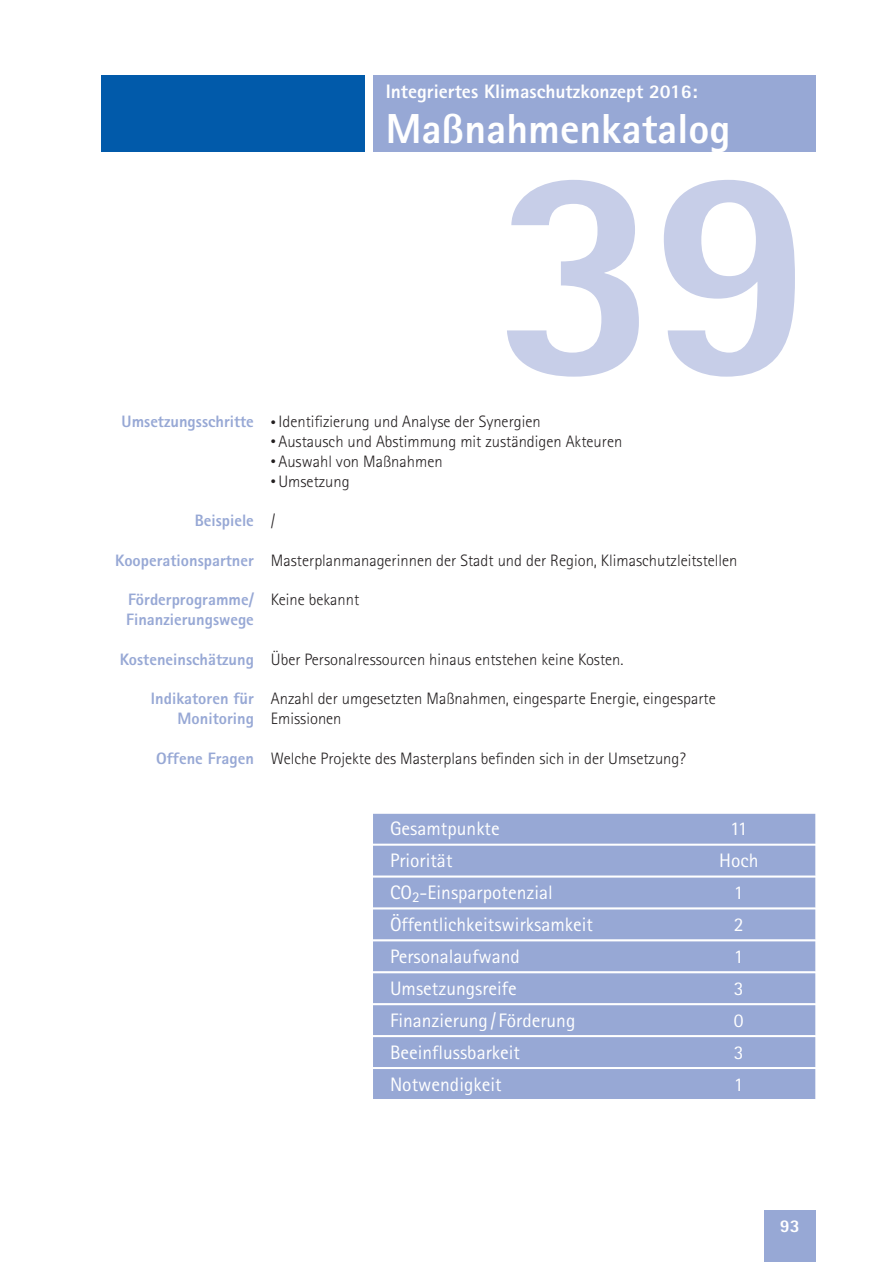
<style>
.page{position:relative;width:893px;height:1262px;background:#fff}
.page>*{position:absolute;margin:0;border:0;box-sizing:border-box;transform-origin:0 0}
.t1{font:800 300px "Rotis Sans Serif Std";color:#c7cee8}
.t2{font:800 42px "Rotis Sans Serif Std";color:#fff}
.t3{font:19.5px "Rotis Sans Serif Std";color:#fff}
.t4{font:800 19.5px "Rotis Sans Serif Std";color:#fff}
.t5{font:800 18px "Rotis Sans Serif Std";color:#fff}
.t6{font:300 16.5px/19.8px "Rotis Sans Serif Std";color:#231f20}
.t7{font:800 16.5px/19.8px "Rotis Sans Serif Std";color:#97a8d5}
.s1{font-weight:800;color:#97a8d5}
.s2{font-size:10.5px}
.s3{font-weight:300;color:#231f20}
</style>
<div class="page">
<div style="left:764px;top:1210px;width:51px;height:52px;background:#97a8d5"></div>
<div style="left:101px;top:75px;width:263px;height:77px;background:#015aaa"></div>
<div style="left:373px;top:75px;width:442px;height:77px;background:#97a8d5"></div>
<div style="left:373px;top:814px;width:442px;height:30px;background:#97a8d5"></div>
<div style="left:373px;top:846px;width:442px;height:30px;background:#97a8d5"></div>
<div style="left:373px;top:878px;width:442px;height:30px;background:#97a8d5"></div>
<div style="left:373px;top:910px;width:442px;height:30px;background:#97a8d5"></div>
<div style="left:373px;top:941px;width:442px;height:30px;background:#97a8d5"></div>
<div style="left:373px;top:973px;width:442px;height:30px;background:#97a8d5"></div>
<div style="left:373px;top:1005px;width:442px;height:30px;background:#97a8d5"></div>
<div style="left:373px;top:1037px;width:442px;height:30px;background:#97a8d5"></div>
<div style="left:373px;top:1069px;width:442px;height:30px;background:#97a8d5"></div>
<p class="t4" style="left:386px;top:79px;width:313px">Integriertes Klimaschutzkonzept 2016:</p>
<h2 class="t2" style="left:386px;top:102px;width:346px">Maßnahmenkatalog</h2>
<h1 class="t1" style="left:495px;top:81px;width:322px">39</h1>
<p class="t6" style="left:122px;top:412px;width:421px"><span class="s1">Umsetzungsschritte</span> <span class="s2">•</span> Identifizierung und Analyse der Synergien</p>
<p class="t6" style="left:271px;top:432px;width:353px"><span class="s2">•</span> Austausch und Abstimmung mit zuständigen Akteuren</p>
<p class="t6" style="left:271px;top:451px;width:173px"><span class="s2">•</span> Auswahl von Maßnahmen</p>
<p class="t6" style="left:271px;top:471px;width:80px"><span class="s2">•</span> Umsetzung</p>
<p class="t7" style="left:195px;top:510px;width:82px">Beispiele <span class="s3">/</span></p>
<p class="t6" style="left:115px;top:550px;width:624px"><span class="s1">Kooperationspartner</span> Masterplanmanagerinnen der Stadt und der Region, Klimaschutzleitstellen</p>
<p class="t7" style="left:126px;top:590px;width:235px">Förderprogramme/ <span class="s3">Keine bekannt<br></span>Finanzierungswege</p>
<p class="t6" style="left:120px;top:649px;width:505px"><span class="s1">Kosteneinschätzung</span> Über Personalressourcen hinaus entstehen keine Kosten.</p>
<p class="t6" style="left:177px;top:689px;width:540px;text-indent:-27px"><span class="s1">Indikatoren für</span> Anzahl der umgesetzten Maßnahmen, eingesparte Energie, eingesparte<br><span class="s1">Monitoring</span> Emissionen</p>
<p class="t6" style="left:156px;top:748px;width:531px"><span class="s1">Offene Fragen</span> Welche Projekte des Masterplans befinden sich in der Umsetzung?</p>
<p class="t3" style="left:390px;top:817px;width:111px">Gesamtpunkte</p>
<p class="t3" style="left:730px;top:817px;width:19px">11</p>
<p class="t3" style="left:390px;top:849px;width:64px">Priorität</p>
<p class="t3" style="left:719px;top:849px;width:41px">Hoch</p>
<p class="t3" style="left:390px;top:881px;width:164px">CO<sub>2</sub>-Einsparpotenzial</p>
<p class="t3" style="left:734px;top:881px;width:11px">1</p>
<p class="t3" style="left:390px;top:913px;width:204px">Öffentlichkeitswirksamkeit</p>
<p class="t3" style="left:734px;top:913px;width:11px">2</p>
<p class="t3" style="left:390px;top:945px;width:131px">Personalaufwand</p>
<p class="t3" style="left:734px;top:945px;width:11px">1</p>
<p class="t3" style="left:390px;top:977px;width:128px">Umsetzungsreife</p>
<p class="t3" style="left:734px;top:977px;width:11px">3</p>
<p class="t3" style="left:390px;top:1009px;width:187px">Finanzierung / Förderung</p>
<p class="t3" style="left:734px;top:1009px;width:11px">0</p>
<p class="t3" style="left:390px;top:1041px;width:131px">Beeinflussbarkeit</p>
<p class="t3" style="left:734px;top:1041px;width:11px">3</p>
<p class="t3" style="left:390px;top:1072px;width:113px">Notwendigkeit</p>
<p class="t3" style="left:734px;top:1072px;width:11px">1</p>
<p class="t5" style="left:780px;top:1214px;width:22px">93</p>
</div>
